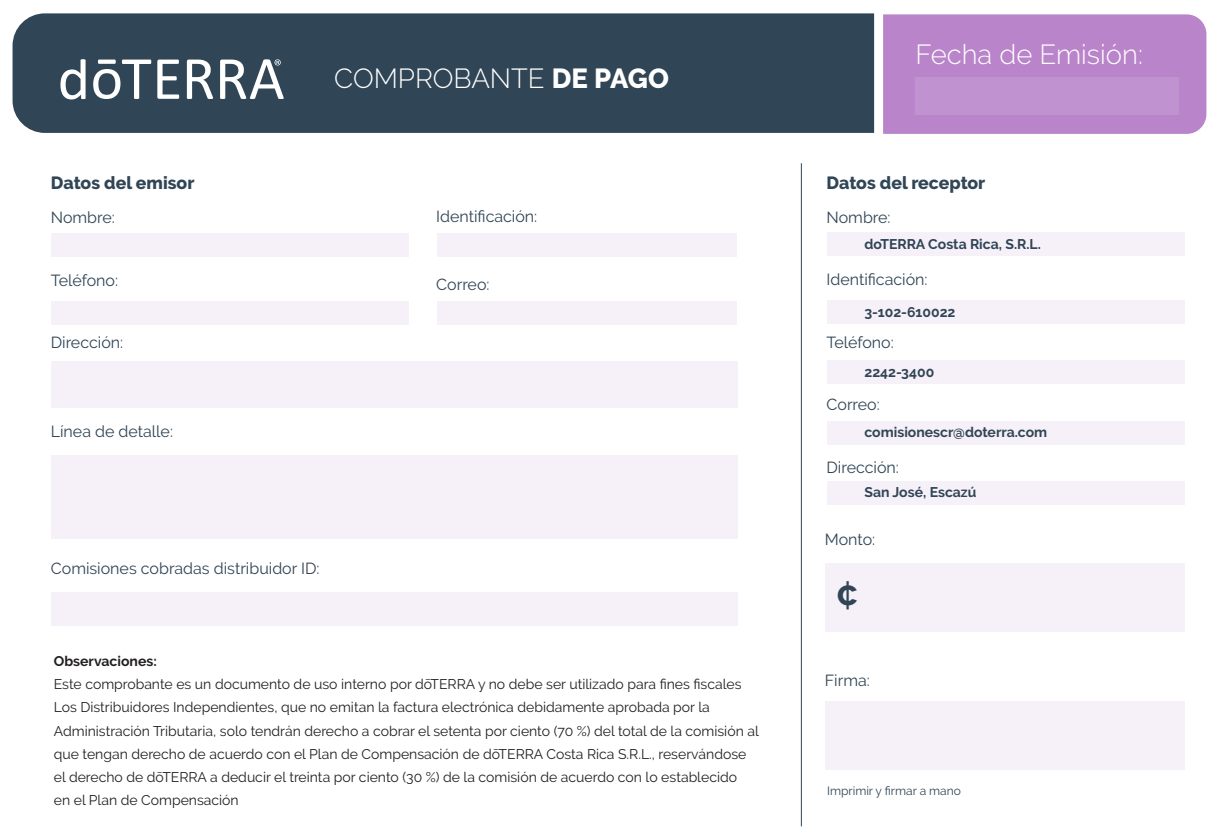
<style>
.page{position:relative;width:1224px;height:837px;background:#fff}
.page>*{position:absolute;margin:0;border:0;box-sizing:border-box;transform-origin:0 0}
.t1{font:700 36.8px "Raleway";color:#304555}
.t2{font:300 27.4px "Raleway";color:#fff}
.t3{font:800 17.6px "Raleway";color:#304555}
.t4{font:16px "Raleway";color:#304555}
.t5{font:14px/23.2px "Raleway";color:#231f20}
.t6{font:700 14px "Raleway";color:#304555}
.t7{font:700 14px "Raleway";color:#231f20}
.t8{font:12px "Raleway";color:#304555}
.s1{font-weight:800}
</style>
<div class="page">
<div style="left:13px;top:13px;width:861px;height:120px;background:#304555"></div>
<div style="left:883px;top:14px;width:323px;height:120px;background:#b984ca"></div>
<div style="left:49px;top:27px;width:544px;height:95px;background:#304555"></div>
<svg style="left:187px;top:59px;width:26px;height:40px"></svg>
<svg style="left:157px;top:59px;width:22px;height:40px"></svg>
<svg style="left:93px;top:59px;width:58px;height:40px"></svg>
<svg style="left:60px;top:59px;width:26px;height:40px"></svg>
<svg style="left:220px;top:59px;width:64px;height:40px"></svg>
<hr style="left:801px;top:163px;width:1px;height:663px;background:#304555">
<div style="left:51px;top:233px;width:358px;height:23px;background:#f6f0f8"></div>
<div style="left:437px;top:233px;width:299px;height:23px;background:#f6f0f8"></div>
<div style="left:51px;top:301px;width:358px;height:23px;background:#f6f0f8"></div>
<div style="left:51px;top:361px;width:687px;height:47px;background:#f6f0f8"></div>
<div style="left:51px;top:455px;width:687px;height:83px;background:#f6f0f8"></div>
<div style="left:51px;top:591px;width:687px;height:34px;background:#f6f0f8"></div>
<div style="left:825px;top:563px;width:360px;height:69px;background:#f6f0f8"></div>
<div style="left:825px;top:700px;width:360px;height:69px;background:#f6f0f8"></div>
<div style="left:437px;top:301px;width:299px;height:23px;background:#f6f0f8"></div>
<div style="left:915px;top:77px;width:264px;height:38px;background:#c192d0"></div>
<div style="left:827px;top:233px;width:358px;height:23px;background:#f6f0f8"></div>
<div style="left:827px;top:301px;width:358px;height:23px;background:#f6f0f8"></div>
<div style="left:827px;top:361px;width:358px;height:23px;background:#f6f0f8"></div>
<div style="left:827px;top:421px;width:358px;height:23px;background:#f6f0f8"></div>
<div style="left:827px;top:481px;width:358px;height:23px;background:#f6f0f8"></div>
<h2 class="t2" style="left:334px;top:62px;width:336px">COMPROBANTE <span class="s1">DE PAGO</span></h2>
<h2 class="t2" style="left:915px;top:38px;width:229px">Fecha de Emisión:</h2>
<p class="t3" style="left:51px;top:172px;width:145px">Datos del emisor</p>
<p class="t3" style="left:827px;top:172px;width:160px">Datos del receptor</p>
<p class="t4" style="left:51px;top:208px;width:65px">Nombre:</p>
<p class="t4" style="left:436px;top:206px;width:103px">Identificación:</p>
<p class="t4" style="left:827px;top:207px;width:65px">Nombre:</p>
<p class="t4" style="left:51px;top:270px;width:69px">Teléfono:</p>
<p class="t4" style="left:51px;top:333px;width:74px">Dirección:</p>
<p class="t4" style="left:51px;top:422px;width:124px">Línea de detalle:</p>
<p class="t4" style="left:51px;top:558px;width:270px">Comisiones cobradas distribuidor ID:</p>
<p class="t4" style="left:436px;top:274px;width:55px">Correo:</p>
<p class="t7" style="left:54px;top:652px;width:104px">Observaciones:</p>
<p class="t5" style="left:54px;top:672px;width:707px">Este comprobante es un documento de uso interno por dōTERRA y no debe ser utilizado para fines fiscales Los Distribuidores Independientes, que no emitan la factura electrónica debidamente aprobada por la Administración Tributaria, solo tendrán derecho a cobrar el setenta por ciento (70 %) del total de la comisión al que tengan derecho de acuerdo con el Plan de Compensación de dōTERRA Costa Rica S.R.L., reservándose el derecho de dōTERRA a deducir el treinta por ciento (30 %) de la comisión de acuerdo con lo establecido<br>en el Plan de Compensación</p>
<p class="t6" style="left:864px;top:236px;width:178px">doTERRA Costa Rica, S.R.L.</p>
<p class="t4" style="left:827px;top:270px;width:103px">Identificación:</p>
<p class="t6" style="left:864px;top:304px;width:93px">3-102-610022</p>
<p class="t4" style="left:827px;top:332px;width:69px">Teléfono:</p>
<p class="t6" style="left:864px;top:364px;width:71px">2242-3400</p>
<p class="t4" style="left:827px;top:395px;width:55px">Correo:</p>
<p class="t6" style="left:864px;top:424px;width:184px">comisionescr@doterra.com</p>
<p class="t4" style="left:827px;top:457px;width:74px">Dirección:</p>
<p class="t6" style="left:864px;top:484px;width:114px">San José, Escazú</p>
<p class="t4" style="left:825px;top:530px;width:52px">Monto:</p>
<h1 class="t1" style="left:837px;top:571px;width:23px">¢</h1>
<p class="t4" style="left:825px;top:670px;width:46px">Firma:</p>
<p class="t8" style="left:827px;top:783px;width:135px">Imprimir y firmar a mano</p>
</div>
